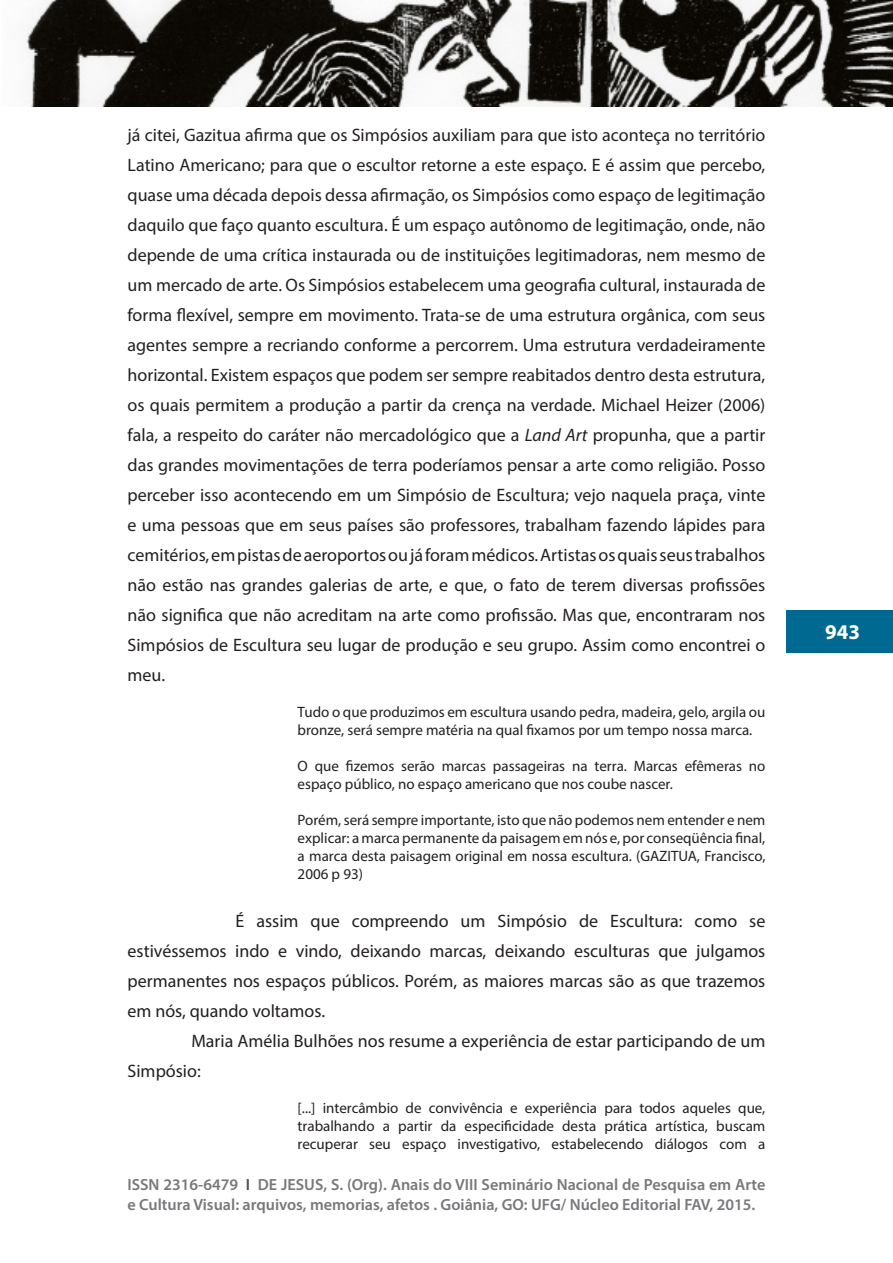
<style>
.page{position:relative;width:893px;height:1263px;background:#fff}
.page>*{position:absolute;margin:0;border:0;box-sizing:border-box;transform-origin:0 0}
.t1{font:700 21px "Myriad Pro";color:#fff}
.Texto_básico{font:18px/30px "Myriad Pro";color:#231f20;text-align:justify}
.t2{font:600 16.2px/19.5px "Myriad Pro";color:#76787b}
.citações{font:15px/18px "Myriad Pro";color:#231f20}
.s1{font-style:italic}
.s2{color:#4b4c4d}
</style>
<div class="page">
<div style="left:787px;top:610px;width:106px;height:43px;background:#006991"></div>
<img style="left:25px;top:0;width:868px;height:106px">
<p class="Texto_básico" style="left:128px;top:120px;width:639px">já citei, Gazitua afirma que os Simpósios auxiliam para que isto aconteça no território Latino Americano; para que o escultor retorne a este espaço. E é assim que percebo, quase uma década depois dessa afirmação, os Simpósios como espaço de legitimação daquilo que faço quanto escultura. É um espaço autônomo de legitimação, onde, não depende de uma crítica instaurada ou de instituições legitimadoras, nem mesmo de um mercado de arte. Os Simpósios estabelecem uma geografia cultural, instaurada de forma flexível, sempre em movimento. Trata-se de uma estrutura orgânica, com seus agentes sempre a recriando conforme a percorrem. Uma estrutura verdadeiramente horizontal. Existem espaços que podem ser sempre reabitados dentro desta estrutura, os quais permitem a produção a partir da crença na verdade. Michael Heizer (2006) fala, a respeito do caráter não mercadológico que a <span class="s1">Land Art</span> propunha, que a partir das grandes movimentações de terra poderíamos pensar a arte como religião. Posso perceber isso acontecendo em um Simpósio de Escultura; vejo naquela praça, vinte e uma pessoas que em seus países são professores, trabalham fazendo lápides para cemitérios, em pistas de aeroportos ou já foram médicos. Artistas os quais seus trabalhos não estão nas grandes galerias de arte, e que, o fato de terem diversas profissões não significa que não acreditam na arte como profissão. Mas que, encontraram nos Simpósios de Escultura seu lugar de produção e seu grupo. Assim como encontrei o meu.</p>
<p class="citações" style="left:298px;top:703px;width:469px">Tudo o que produzimos em escultura usando pedra, madeira, gelo, argila ou bronze, será sempre matéria na qual fixamos por um tempo nossa marca.</p>
<p class="citações" style="left:298px;top:757px;width:469px">O que fizemos serão marcas passageiras na terra. Marcas efêmeras no espaço público, no espaço americano que nos coube nascer.</p>
<p class="citações" style="left:298px;top:811px;width:469px;text-align:justify">Porém, será sempre importante, isto que não podemos nem entender e nem explicar: a marca permanente da paisagem em nós e, por conseqüência final, a marca desta paisagem original em nossa escultura. (GAZITUA, Francisco, 2006 p 93)</p>
<p class="Texto_básico" style="left:128px;top:906px;width:639px;text-indent:108px">É assim que compreendo um Simpósio de Escultura: como se estivéssemos indo e vindo, deixando marcas, deixando esculturas que julgamos permanentes nos espaços públicos. Porém, as maiores marcas são as que trazemos em nós, quando voltamos.</p>
<p class="Texto_básico" style="left:128px;top:1026px;width:639px;text-indent:64px">Maria Amélia Bulhões nos resume a experiência de estar participando de um<br>Simpósio:</p>
<p class="citações" style="left:298px;top:1099px;width:469px;text-align:justify">[...] intercâmbio de convivência e experiência para todos aqueles que, trabalhando a partir da especificidade desta prática artística, buscam recuperar seu espaço investigativo, estabelecendo diálogos com a</p>
<p class="t2" style="left:128px;top:1174px;width:639px">ISSN 2316-6479 <span class="s2">I</span> DE JESUS, S. (Org). Anais do VIII Seminário Nacional de Pesquisa em Arte e Cultura Visual: arquivos, memorias, afetos . Goiânia, GO: UFG/ Núcleo Editorial FAV, 2015.</p>
<p class="t1" style="left:825px;top:619px;width:36px">943</p>
</div>
